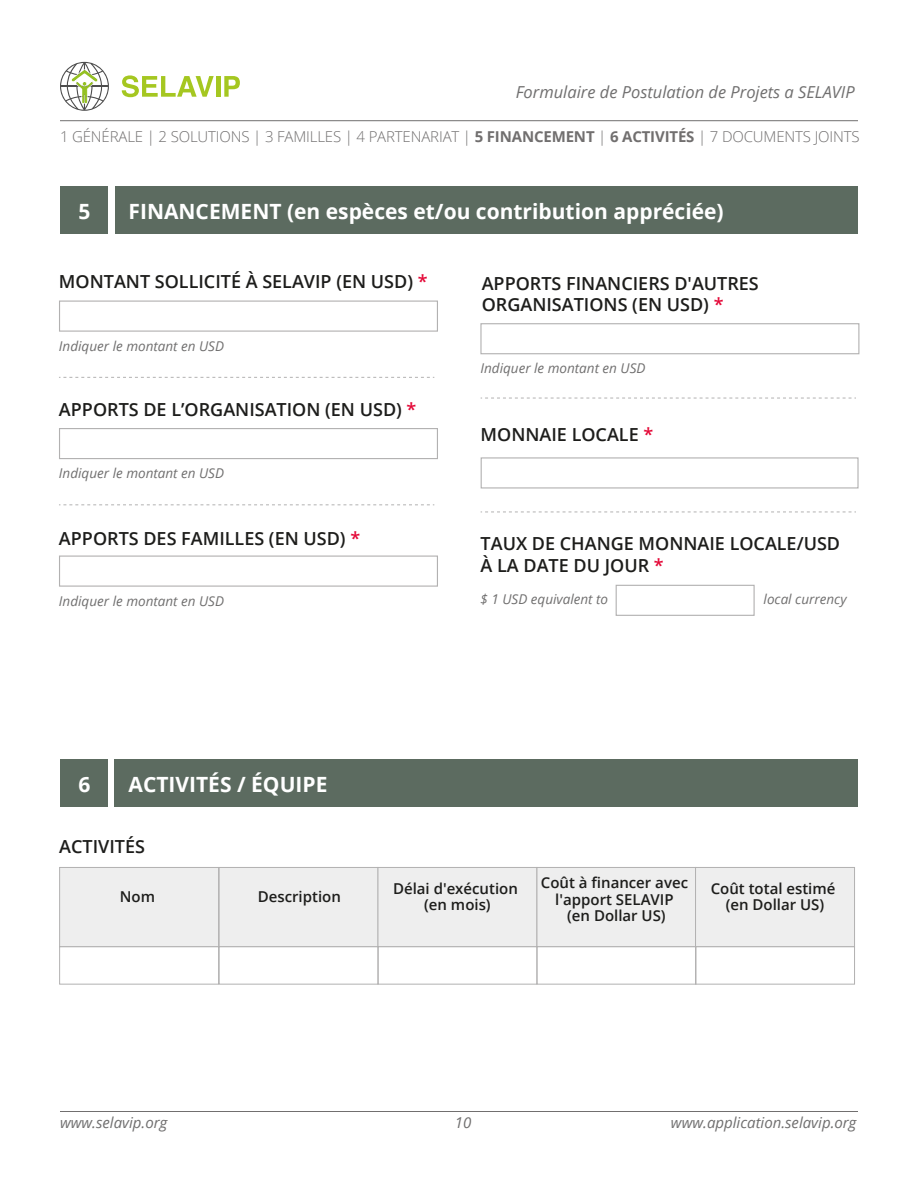
<style>
.page{position:relative;width:918px;height:1188px;background:#fff}
.page>*{position:absolute;margin:0;border:0;box-sizing:border-box;transform-origin:0 0}
.t1{font:700 21px "Open Sans";color:#fff}
.t2{font:600 18px/21.6px "Open Sans";color:#1d1d1b}
.t3{font:italic 16.5px "Open Sans";color:#706f6f}
.t4{font:600 15px/16.5px "Open Sans";color:#1d1d1b;text-align:center}
.t5{font:300 15px "Open Sans";letter-spacing:-.01em;color:#716f6f}
.t6{font:italic 15px "Open Sans";color:#706f6f}
.t7{font:italic 13.5px "Open Sans";color:#706f6f}
.s1{font-weight:700}
.s2{color:#e40837}
</style>
<div class="page">
<hr style="left:60px;top:120px;width:798px;height:1px;background:#716f6f">
<svg style="left:122px;top:75px;width:92px;height:22px"></svg>
<hr style="left:216px;top:76px;width:4px;height:21px;background:#a5c721">
<svg style="left:224px;top:76px;width:16px;height:21px"></svg>
<svg style="left:60px;top:62px;width:49px;height:49px"></svg>
<hr style="left:60px;top:1111px;width:798px;height:1px;background:#716f6f">
<div style="left:60px;top:186px;width:47px;height:47px;background:#5c6b60"></div>
<div style="left:115px;top:186px;width:743px;height:48px;background:#5c6b60"></div>
<div style="left:59px;top:301px;width:379px;height:31px;border:1px solid #b2b1b1"></div>
<svg style="left:59px;top:377px;width:375px;height:1px"></svg>
<div style="left:59px;top:428px;width:379px;height:31px;border:1px solid #b2b1b1"></div>
<svg style="left:59px;top:504px;width:375px;height:1px"></svg>
<div style="left:59px;top:556px;width:379px;height:31px;border:1px solid #b2b1b1"></div>
<svg style="left:481px;top:398px;width:375px;height:1px"></svg>
<div style="left:480px;top:323px;width:379px;height:31px;border:1px solid #b2b1b1"></div>
<div style="left:481px;top:457px;width:378px;height:32px;border:1px solid #b2b1b1"></div>
<svg style="left:481px;top:512px;width:375px;height:1px"></svg>
<div style="left:616px;top:585px;width:139px;height:31px;border:1px solid #b2b1b1"></div>
<div style="left:114px;top:760px;width:744px;height:47px;background:#5c6b60"></div>
<div style="left:60px;top:760px;width:47px;height:47px;background:#5c6b60"></div>
<div style="left:59px;top:946px;width:160px;height:39px;border:1px solid #b2b1b1"></div>
<div style="left:59px;top:867px;width:160px;height:80px;background:#eee;border:1px solid #b2b1b1"></div>
<div style="left:219px;top:946px;width:160px;height:39px;border:1px solid #b2b1b1"></div>
<div style="left:219px;top:867px;width:160px;height:80px;background:#eee;border:1px solid #b2b1b1"></div>
<div style="left:378px;top:946px;width:159px;height:39px;border:1px solid #b2b1b1"></div>
<div style="left:378px;top:867px;width:159px;height:80px;background:#eee;border:1px solid #b2b1b1"></div>
<div style="left:537px;top:946px;width:159px;height:39px;border:1px solid #b2b1b1"></div>
<div style="left:537px;top:867px;width:159px;height:80px;background:#eee;border:1px solid #b2b1b1"></div>
<div style="left:695px;top:946px;width:160px;height:39px;border:1px solid #b2b1b1"></div>
<div style="left:695px;top:867px;width:160px;height:80px;background:#eee;border:1px solid #b2b1b1"></div>
<p class="t3" style="left:516px;top:80px;width:341px">Formulaire de Postulation de Projets a SELAVIP</p>
<p class="t5" style="left:60px;top:127px;width:801px">1 GÉNÉRALE | 2 SOLUTIONS | 3 FAMILLES | 4 PARTENARIAT | <span class="s1">5 FINANCEMENT</span> | <span class="s1">6 ACTIVITÉS</span> | 7 DOCUMENTS JOINTS</p>
<p class="t1" style="left:79px;top:196px;width:13px">5</p>
<p class="t1" style="left:129px;top:197px;width:597px">FINANCEMENT (en espèces et/ou contribution appréciée)</p>
<p class="t2" style="left:59px;top:271px;width:370px">MONTANT SOLLICITÉ À SELAVIP (EN USD) <span class="s2">*</span></p>
<p class="t7" style="left:59px;top:336px;width:167px">Indiquer le montant en USD</p>
<p class="t2" style="left:59px;top:398px;width:359px">APPORTS DE L’ORGANISATION (EN USD) <span class="s2">*</span></p>
<p class="t7" style="left:59px;top:464px;width:167px">Indiquer le montant en USD</p>
<p class="t2" style="left:59px;top:527px;width:303px">APPORTS DES FAMILLES (EN USD) <span class="s2">*</span></p>
<p class="t7" style="left:59px;top:591px;width:167px">Indiquer le montant en USD</p>
<p class="t2" style="left:482px;top:272px;width:279px">APPORTS FINANCIERS D'AUTRES<br>ORGANISATIONS (EN USD) <span class="s2">*</span></p>
<p class="t7" style="left:480px;top:359px;width:167px">Indiquer le montant en USD</p>
<p class="t2" style="left:481px;top:423px;width:174px">MONNAIE LOCALE <span class="s2">*</span></p>
<p class="t2" style="left:481px;top:532px;width:361px">TAUX DE CHANGE MONNAIE LOCALE/USD<br>À LA DATE DU JOUR <span class="s2">*</span></p>
<p class="t7" style="left:481px;top:590px;width:129px">$ 1 USD equivalent to</p>
<p class="t7" style="left:764px;top:590px;width:84px">local currency</p>
<p class="t1" style="left:79px;top:769px;width:13px">6</p>
<p class="t1" style="left:129px;top:770px;width:200px">ACTIVITÉS / ÉQUIPE</p>
<p class="t2" style="left:59px;top:835px;width:87px">ACTIVITÉS</p>
<p class="t4" style="left:120px;top:888px;width:37px">Nom</p>
<p class="t4" style="left:258px;top:888px;width:85px">Description</p>
<p class="t4" style="left:393px;top:880px;width:126px">Délai d'exécution (en mois)</p>
<p class="t4" style="left:541px;top:874px;width:149px">Coût à financer avec l'apport SELAVIP<br>(en Dollar US)</p>
<p class="t4" style="left:711px;top:880px;width:126px">Coût total estimé (en Dollar US)</p>
<p class="t6" style="left:60px;top:1112px;width:109px">www.selavip.org</p>
<p class="t6" style="left:455px;top:1112px;width:18px">10</p>
<p class="t6" style="left:671px;top:1112px;width:187px">www.application.selavip.org</p>
</div>
